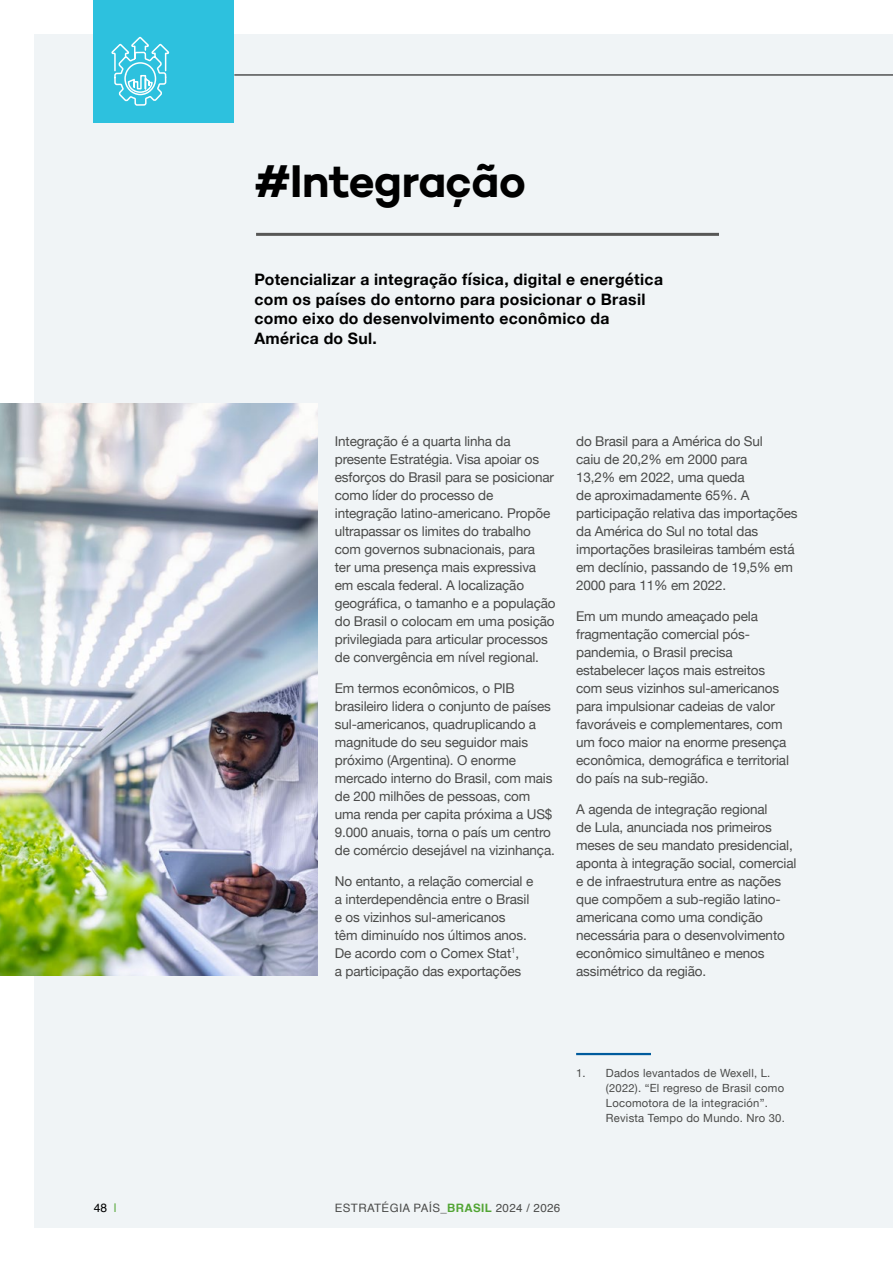
<style>
.page{position:relative;width:893px;height:1263px;background:#fff}
.page>*{position:absolute;margin:0;border:0;box-sizing:border-box;transform-origin:0 0}
.t1{font:600 46.65px "Campton";letter-spacing:-.02em;color:#000}
.t2{font:700 15.75px/19.5px "Helvetica Neue";letter-spacing:.02em;color:#000}
.t3{font:13.5px/18px "Helvetica Neue";letter-spacing:-.01em;color:#4a4a49}
.t4{font:12px "Helvetica";color:#000}
.t5{font:11.55px "Helvetica";letter-spacing:.03em;color:#4a4a49}
.t6{font:11.25px/15px "Helvetica Neue";letter-spacing:.02em;color:#4a4a49}
.s1{color:#52a534}
.s2{font-family:"Helvetica cyr";font-weight:700;color:#52a534}
</style>
<div class="page">
<div style="left:35px;top:35px;width:858px;height:1193px;background:#f0f4f6"></div>
<hr style="left:234px;top:75px;width:659px;height:1px;background:#000">
<hr style="left:256px;top:233px;width:463px;height:3px;background:#575756">
<div style="left:94px;top:0;width:140px;height:123px;background:#2dc1de"></div>
<svg style="left:111px;top:36px;width:59px;height:70px"></svg>
<hr style="left:576px;top:1053px;width:75px;height:2px;background:#005b9d">
<img style="left:0;top:404px;width:318px;height:572px">
<h1 class="t1" style="left:254px;top:151px;width:273px">#Integração</h1>
<p class="t2" style="left:254px;top:270px;width:410px">Potencializar a integração física, digital e energética com os países do entorno para posicionar o Brasil como eixo do desenvolvimento econômico da América do Sul.</p>
<p class="t3" style="left:335px;top:433px;width:222px">Integração é a quarta linha da presente Estratégia. Visa apoiar os esforços do Brasil para se posicionar como líder do processo de integração latino-americano. Propõe ultrapassar os limites do trabalho com governos subnacionais, para<br>ter uma presença mais expressiva em escala federal. A localização geográfica, o tamanho e a população do Brasil o colocam em uma posição privilegiada para articular processos de convergência em nível regional.</p>
<p class="t3" style="left:335px;top:680px;width:222px">Em termos econômicos, o PIB brasileiro lidera o conjunto de países sul-americanos, quadruplicando a magnitude do seu seguidor mais próximo (Argentina). O enorme mercado interno do Brasil, com mais de 200 milhões de pessoas, com uma renda per capita próxima a US$ 9.000 anuais, torna o país um centro de comércio desejável na vizinhança.</p>
<p class="t3" style="left:335px;top:873px;width:200px">No entanto, a relação comercial e a interdependência entre o Brasil e os vizinhos sul-americanos<br>têm diminuído nos últimos anos.<br>De acordo com o Comex Stat<sup>1</sup>,<br>a participação das exportações</p>
<p class="t3" style="left:576px;top:433px;width:223px">do Brasil para a América do Sul<br>caiu de 20,2% em 2000 para<br>13,2% em 2022, uma queda<br>de aproximadamente 65%. A participação relativa das importações da América do Sul no total das importações brasileiras também está em declínio, passando de 19,5% em<br>2000 para 11% em 2022.</p>
<p class="t3" style="left:576px;top:608px;width:214px">Em um mundo ameaçado pela fragmentação comercial pós&shy;pandemia, o Brasil precisa estabelecer laços mais estreitos com seus vizinhos sul-americanos para impulsionar cadeias de valor favoráveis e complementares, com um foco maior na enorme presença econômica, demográfica e territorial do país na sub-região.</p>
<p class="t3" style="left:576px;top:801px;width:222px">A agenda de integração regional<br>de Lula, anunciada nos primeiros meses de seu mandato presidencial, aponta à integração social, comercial e de infraestrutura entre as nações que compõem a sub-região latino&shy;americana como uma condição necessária para o desenvolvimento econômico simultâneo e menos assimétrico da região.</p>
<p class="t6" style="left:606px;top:1066px;width:180px;text-indent:-30px">1. Dados levantados de Wexell, L. (2022). “El regreso de Brasil como<br>Locomotora de la integración”.<br>Revista Tempo do Mundo. Nro 30.</p>
<p class="t4" style="left:94px;top:1199px;width:25px">48 <span class="s1">|</span></p>
<p class="t5" style="left:335px;top:1199px;width:227px">ESTRATÉGIA PAÍS_<span class="s2">BRASIL</span> 2024 / 2026</p>
</div>
